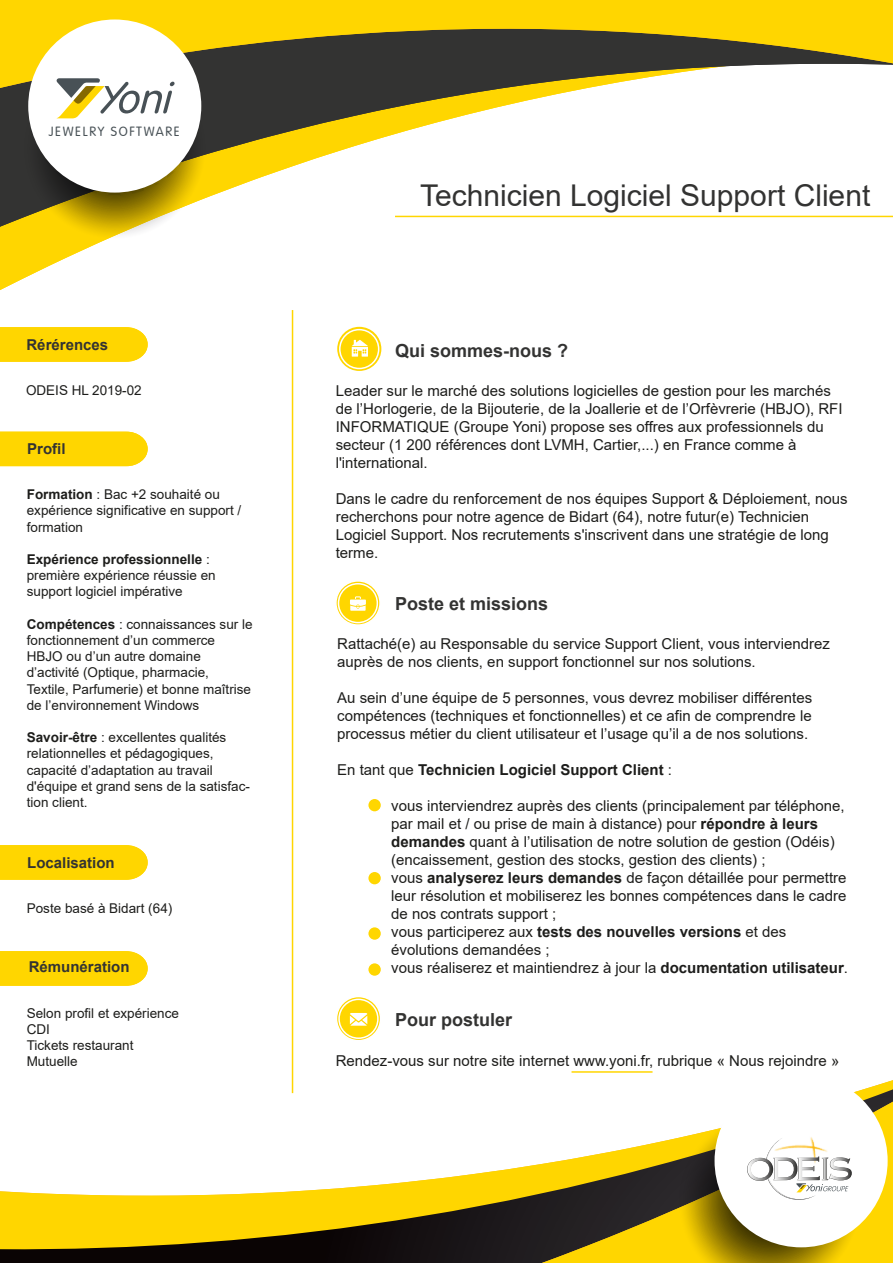
<style>
.page{position:relative;width:893px;height:1263px;background:#fff}
.page>*{position:absolute;margin:0;border:0;box-sizing:border-box;transform-origin:0 0}
.t1{font:30px "Arial";color:#333332}
.t2{font:700 18px "Arial";color:#333332}
.t3{font:15px/18px "Arial";color:#1d1d1b}
.t4{font:700 15px "Arial";color:#1d1d1b}
.t5{font:700 15px "Arial";color:#333332}
.t6{font:13.5px/16.2px "Arial";color:#1d1d1b}
.t7{font:300 13.05px "VAG Rounded Light S Si";letter-spacing:.125em;color:#485156}
.s1{font-weight:700}
.s2{font-weight:400}
</style>
<div class="page">
<svg style="left:0;top:235px;width:107px;height:55px"></svg>
<svg style="left:0;top:93px;width:893px;height:134px"></svg>
<svg style="left:0;top:88px;width:587px;height:5px;background:#645c2d"></svg>
<svg style="left:0;top:0;width:893px;height:88px;background:#aa952a"></svg>
<svg style="left:0;top:1089px;width:449px;height:174px"></svg>
<svg style="left:449px;top:1071px;width:444px;height:192px"></svg>
<svg style="left:542px;top:1102px;width:351px;height:161px"></svg>
<div style="left:0;top:327px;width:148px;height:35px;background:#ffd600"></div>
<hr style="left:292px;top:310px;width:1px;height:783px;background:#ffd600">
<div style="left:714px;top:1074px;width:174px;height:173px;background:#fff;border-radius:50%"></div>
<svg style="left:673px;top:1111px;width:187px;height:152px"></svg>
<hr style="left:395px;top:216px;width:498px;height:1px;background:#ffd600">
<div style="left:0;top:432px;width:148px;height:34px;background:#ffd600"></div>
<div style="left:0;top:845px;width:148px;height:35px;background:#ffd600"></div>
<div style="left:0;top:951px;width:148px;height:35px;background:#ffd600"></div>
<svg style="left:337px;top:327px;width:44px;height:44px"></svg>
<div style="left:339px;top:329px;width:40px;height:40px;background:#ffd600;border:2px solid #fff;border-radius:50%"></div>
<svg style="left:352px;top:340px;width:16px;height:17px"></svg>
<div style="left:367px;top:797px;width:15px;height:16px;background:#ffd600;border:2px solid #fff;border-radius:50%"></div>
<div style="left:367px;top:962px;width:15px;height:15px;background:#ffd600;border:2px solid #fff;border-radius:50%"></div>
<div style="left:367px;top:870px;width:15px;height:16px;background:#ffd600;border:2px solid #fff;border-radius:50%"></div>
<div style="left:367px;top:926px;width:15px;height:15px;background:#ffd600;border:2px solid #fff;border-radius:50%"></div>
<svg style="left:336px;top:581px;width:44px;height:44px"></svg>
<div style="left:335px;top:580px;width:46px;height:46px;border:2px solid #fff;border-radius:50%"></div>
<div style="left:338px;top:583px;width:40px;height:40px;background:#ffd600;border:2px solid #fff;border-radius:50%"></div>
<svg style="left:350px;top:596px;width:16px;height:15px"></svg>
<svg style="left:336px;top:996px;width:45px;height:45px"></svg>
<div style="left:336px;top:996px;width:45px;height:45px;border:2px solid #fff;border-radius:50%"></div>
<svg style="left:338px;top:998px;width:41px;height:41px"></svg>
<svg style="left:350px;top:1013px;width:17px;height:13px"></svg>
<hr style="left:572px;top:1071px;width:80px;height:2px;background:#ffd600">
<svg style="left:18px;top:22px;width:187px;height:217px"></svg>
<p class="t7" style="left:49px;top:124px;width:132px">JEWELRY SOFTWARE</p>
<p class="t5" style="left:26px;top:334px;width:83px">Rérérences</p>
<p class="t6" style="left:26px;top:382px;width:117px">ODEIS HL 2019-02</p>
<p class="t5" style="left:27px;top:438px;width:40px">Profil</p>
<p class="t6" style="left:27px;top:486px;width:216px"><span class="s1">Formation</span> : Bac +2 souhaité ou expérience significative en support / formation</p>
<p class="t6" style="left:27px;top:551px;width:191px"><span class="s1">Expérience professionnelle</span> : première expérience réussie en support logiciel impérative</p>
<p class="t6" style="left:27px;top:616px;width:227px"><span class="s1">Compétences</span> : connaissances sur le fonctionnement d’un commerce<br>HBJO ou d’un autre domaine d’activité (Optique, pharmacie,<br>Textile, Parfumerie) et bonne maîtrise de l’environnement Windows</p>
<p class="t6" style="left:27px;top:729px;width:225px"><span class="s1">Savoir-être</span> : excellentes qualités relationnelles et pédagogiques, capacité d’adaptation au travail d'équipe et grand sens de la satisfac&shy;tion client.</p>
<p class="t5" style="left:27px;top:852px;width:89px">Localisation</p>
<p class="t6" style="left:27px;top:900px;width:147px">Poste basé à Bidart (64)</p>
<p class="t5" style="left:29px;top:956px;width:102px">Rémunération</p>
<p class="t6" style="left:27px;top:1005px;width:154px">Selon profil et expérience<br>CDI<br>Tickets restaurant<br>Mutuelle</p>
<h1 class="t1" style="left:420px;top:175px;width:452px">Technicien Logiciel Support Client</h1>
<p class="t2" style="left:395px;top:338px;width:175px">Qui sommes-nous ?</p>
<p class="t3" style="left:336px;top:381px;width:508px">Leader sur le marché des solutions logicielles de gestion pour les marchés de l’Horlogerie, de la Bijouterie, de la Joallerie et de l’Orfèvrerie (HBJO), RFI INFORMATIQUE (Groupe Yoni) propose ses offres aux professionnels du secteur (1 200 références dont LVMH, Cartier,...) en France comme à l'international.</p>
<p class="t3" style="left:336px;top:489px;width:513px">Dans le cadre du renforcement de nos équipes Support &amp; Déploiement, nous recherchons pour notre agence de Bidart (64), notre futur(e) Technicien Logiciel Support. Nos recrutements s'inscrivent dans une stratégie de long terme.</p>
<p class="t2" style="left:395px;top:590px;width:155px">Poste et missions</p>
<p class="t3" style="left:337px;top:634px;width:494px">Rattaché(e) au Responsable du service Support Client, vous interviendrez auprès de nos clients, en support fonctionnel sur nos solutions.</p>
<p class="t3" style="left:337px;top:688px;width:477px;text-align:justify">Au sein d’une équipe de 5 personnes, vous devrez mobiliser différentes compétences (techniques et fonctionnelles) et ce afin de comprendre le processus métier du client utilisateur et l’usage qu’il a de nos solutions.</p>
<p class="t4" style="left:337px;top:759px;width:336px"><span class="s2">En tant que</span> Technicien Logiciel Support Client <span class="s2">:</span></p>
<p class="t3" style="left:391px;top:796px;width:458px">vous interviendrez auprès des clients (principalement par téléphone, par mail et / ou prise de main à distance) pour <span class="s1">répondre à leurs demandes</span> quant à l’utilisation de notre solution de gestion (Odéis) (encaissement, gestion des stocks, gestion des clients) ;<br>vous <span class="s1">analyserez leurs demandes</span> de façon détaillée pour permettre leur résolution et mobiliserez les bonnes compétences dans le cadre de nos contrats support ;<br>vous participerez aux <span class="s1">tests des nouvelles versions</span> et des évolutions demandées ;<br>vous réaliserez et maintiendrez à jour la <span class="s1">documentation utilisateur</span>.</p>
<p class="t2" style="left:395px;top:1007px;width:119px">Pour postuler</p>
<p class="t3" style="left:336px;top:1051px;width:505px">Rendez-vous sur notre site internet www.yoni.fr, rubrique « Nous rejoindre »</p>
</div>
